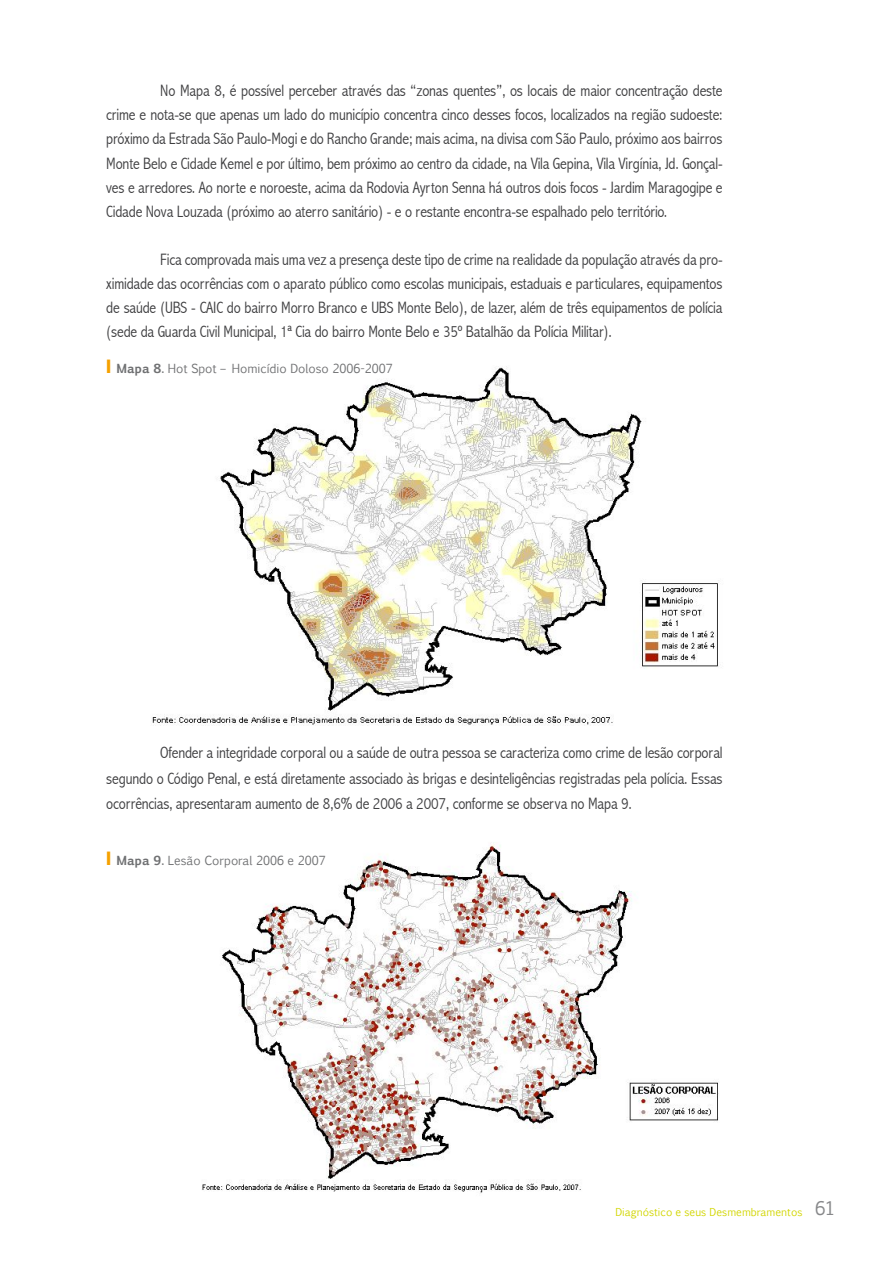
<style>
.page{position:relative;width:893px;height:1263px;background:#fff}
.page>*{position:absolute;margin:0;border:0;box-sizing:border-box;transform-origin:0 0}
.t1{font:300 condensed 16.5px/24px "Abadi";letter-spacing:-.01em;color:#3e3e40;text-align:justify}
.t2{font:12px "Pigiarniq";color:#707173}
.t3{font:10.5px "Pigiarniq";color:#d2d600}
.s1{font-family:"Abadi";font-weight:800;font-stretch:condensed;font-size:19.5px;color:#f5a100}
.s2{font-weight:700}
.s3{font-size:18px;color:#87888a}
</style>
<div class="page">
<img style="left:152px;top:366px;width:567px;height:360px">
<img style="left:202px;top:842px;width:517px;height:352px">
<p class="t1" style="left:106px;top:79px;width:618px;text-indent:54px">No Mapa 8, é possível perceber através das “zonas quentes”, os locais de maior concentração deste crime e nota-se que apenas um lado do município concentra cinco desses focos, localizados na região sudoeste: próximo da Estrada São Paulo-Mogi e do Rancho Grande; mais acima, na divisa com São Paulo, próximo aos bairros Monte Belo e Cidade Kemel e por último, bem próximo ao centro da cidade, na Vila Gepina, Vila Virgínia, Jd. Gonçal&shy;ves e arredores. Ao norte e noroeste, acima da Rodovia Ayrton Senna há outros dois focos - Jardim Maragogipe e Cidade Nova Louzada (próximo ao aterro sanitário) - e o restante encontra-se espalhado pelo território.</p>
<p class="t1" style="left:106px;top:247px;width:618px;text-indent:54px">Fica comprovada mais uma vez a presença deste tipo de crime na realidade da população através da pro&shy;ximidade das ocorrências com o aparato público como escolas municipais, estaduais e particulares, equipamentos de saúde (UBS - CAIC do bairro Morro Branco e UBS Monte Belo), de lazer, além de três equipamentos de polícia (sede da Guarda Civil Municipal, 1ª Cia do bairro Monte Belo e 35º Batalhão da Polícia Militar).</p>
<p class="t2" style="left:106px;top:360px;width:288px"><span class="s1">I</span> <span class="s2">Mapa 8.</span> Hot Spot – Homicídio Doloso 2006-2007</p>
<p class="t1" style="left:106px;top:740px;width:618px;line-height:25.5px;text-indent:54px">Ofender a integridade corporal ou a saúde de outra pessoa se caracteriza como crime de lesão corporal segundo o Código Penal, e está diretamente associado às brigas e desinteligências registradas pela polícia. Essas ocorrências, apresentaram aumento de 8,6% de 2006 a 2007, conforme se observa no Mapa 9.</p>
<p class="t2" style="left:106px;top:852px;width:221px"><span class="s1">I</span> <span class="s2">Mapa 9.</span> Lesão Corporal 2006 e 2007</p>
<p class="t3" style="left:615px;top:1204px;width:221px">Diagnóstico e seus Desmembramentos <span class="s3">61</span></p>
</div>
